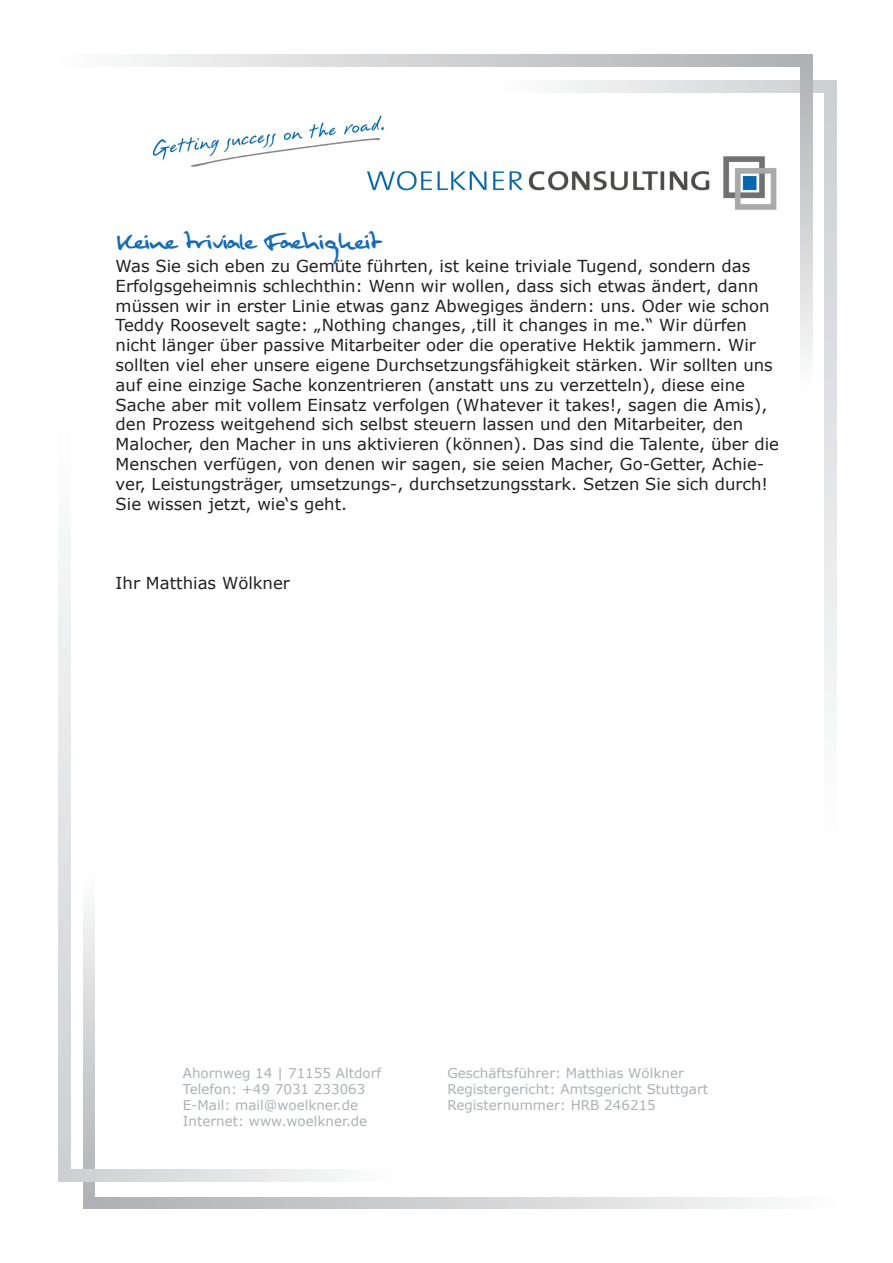
<style>
.page{position:relative;width:893px;height:1263px;background:#fff}
.page>*{position:absolute;margin:0;border:0;box-sizing:border-box;transform-origin:0 0}
.t1{font:24px "Mulderhandwriting";color:#166cb5}
.t2{font:16.5px/19.8px "Verdana";color:#231f20}
.t3{font:13.5px/16.2px "Verdana";color:#adb1b4}
</style>
<div class="page">
<svg style="left:825px;top:93px;width:12px;height:615px;background:#e0e1e2"></svg>
<svg style="left:559px;top:81px;width:278px;height:12px;background:#e0e1e2"></svg>
<img style="left:152px;top:115px;width:625px;height:95px">
<svg style="left:130px;top:55px;width:670px;height:12px;background:#d0d1d2"></svg>
<svg style="left:800px;top:55px;width:12px;height:304px;background:#cfd0d1"></svg>
<svg style="left:95px;top:1197px;width:672px;height:12px;background:#cfd1d2"></svg>
<svg style="left:83px;top:906px;width:12px;height:303px;background:#d0d1d3"></svg>
<svg style="left:58px;top:555px;width:12px;height:614px;background:#e0e1e2"></svg>
<svg style="left:58px;top:1169px;width:279px;height:12px;background:#dfe0e2"></svg>
<h1 class="t1" style="left:116px;top:230px;width:266px">Keine triviale Faehigkeit</h1>
<p class="t2" style="left:116px;top:256px;width:665px">Was Sie sich eben zu Gemüte führten, ist keine triviale Tugend, sondern das Erfolgsgeheimnis schlechthin: Wenn wir wollen, dass sich etwas ändert, dann müssen wir in erster Linie etwas ganz Abwegiges ändern: uns. Oder wie schon Teddy Roosevelt sagte: „Nothing changes, ‚till it changes in me.“ Wir dürfen nicht länger über passive Mitarbeiter oder die operative Hektik jammern. Wir sollten viel eher unsere eigene Durchsetzungsfähigkeit stärken. Wir sollten uns auf eine einzige Sache konzentrieren (anstatt uns zu verzetteln), diese eine Sache aber mit vollem Einsatz verfolgen (Whatever it takes!, sagen die Amis), den Prozess weitgehend sich selbst steuern lassen und den Mitarbeiter, den Malocher, den Macher in uns aktivieren (können). Das sind die Talente, über die Menschen verfügen, von denen wir sagen, sie seien Macher, Go-Getter, Achie&shy;ver, Leistungsträger, umsetzungs-, durchsetzungsstark. Setzen Sie sich durch!<br>Sie wissen jetzt, wie‘s geht.</p>
<p class="t2" style="left:116px;top:572px;width:176px">Ihr Matthias Wölkner</p>
<p class="t3" style="left:183px;top:1064px;width:200px">Ahornweg 14 | 71155 Altdorf<br>Telefon: +49 7031 233063<br>E-Mail: mail@woelkner.de<br>Internet: www.woelkner.de</p>
<p class="t3" style="left:447px;top:1064px;width:262px">Geschäftsführer: Matthias Wölkner<br>Registergericht: Amtsgericht Stuttgart<br>Registernummer: HRB 246215</p>
</div>
